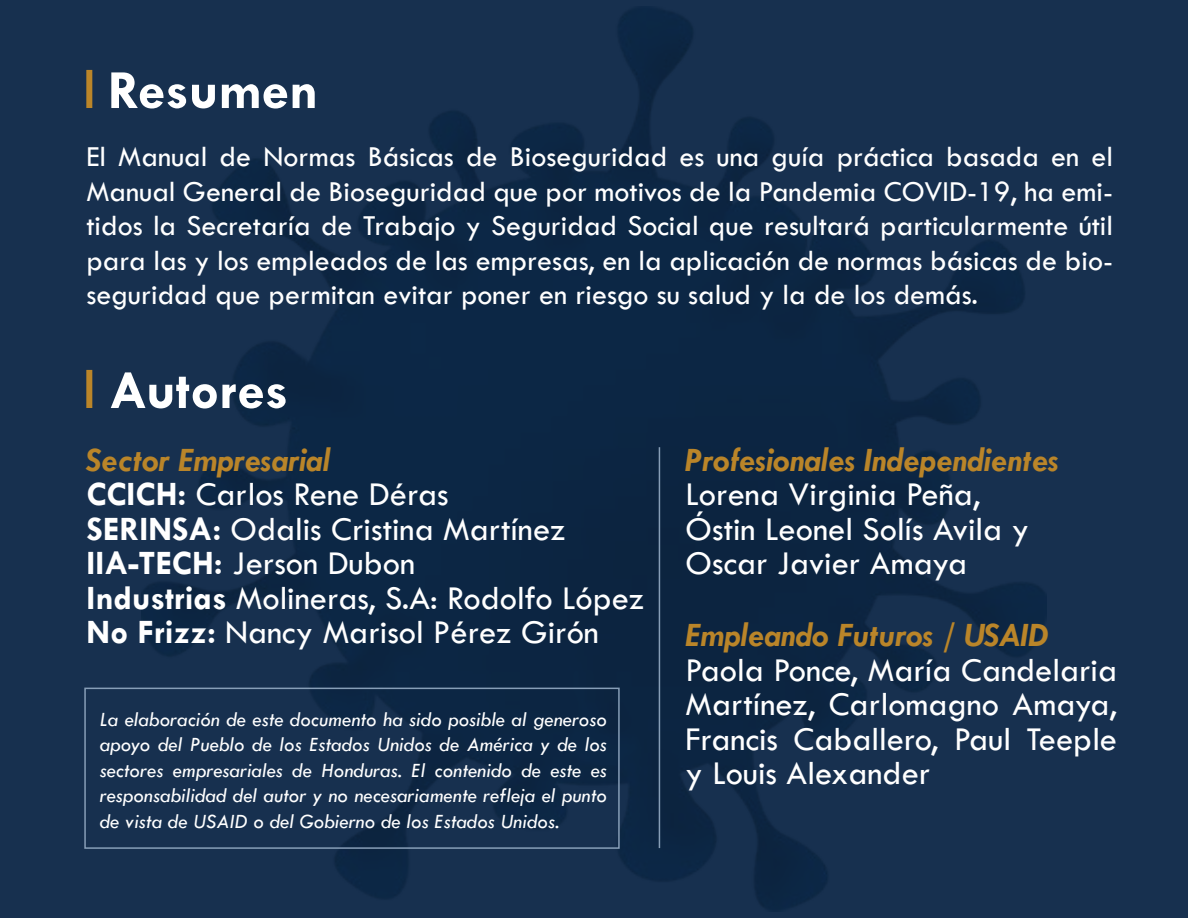
<style>
.page{position:relative;width:1188px;height:918px;background:#17304f}
.page>*{position:absolute;margin:0;border:0;box-sizing:border-box;transform-origin:0 0}
.t1{font:700 55.5px "Tw Cen";color:#fff}
.t2{font:34.5px/34.5px "Tw Cen";color:#fff}
.t3{font:italic 700 34.5px "Tw Cen";color:#ba8529}
.t4{font:30px/34.5px "Tw Cen";color:#fff;text-align:justify}
.t5{font:italic 21px/25.5px "Tw Cen";color:#fff;text-align:justify}
.s1{font-weight:700;font-style:italic;color:#ba8529}
.s2{font-weight:700}
</style>
<div class="page">
<img style="left:141px;top:8px;width:906px;height:902px">
<div style="left:86px;top:70px;width:6px;height:38px;background:#ba8529"></div>
<div style="left:86px;top:370px;width:6px;height:38px;background:#ba8529"></div>
<hr style="left:659px;top:447px;width:1px;height:401px;background:#879eb7">
<div style="left:84px;top:688px;width:536px;height:161px;border:2px solid #879eb7"></div>
<h1 class="t1" style="left:108px;top:57px;width:212px">Resumen</h1>
<p class="t4" style="left:86px;top:139px;width:1028px">El Manual de Normas Básicas de Bioseguridad es una guía práctica basada en el Manual General de Bioseguridad que por motivos de la Pandemia COVID-19, ha emi&shy;tidos la Secretaría de Trabajo y Seguridad Social que resultará particularmente útil para las y los empleados de las empresas, en la aplicación de normas básicas de bio&shy;seguridad que permitan evitar poner en riesgo su salud y la de los demás.</p>
<h1 class="t1" style="left:109px;top:357px;width:181px">Autores</h1>
<p class="t2" style="left:86px;top:443px;width:559px"><span class="s1">Sector Empresarial<br></span><span class="s2">CCICH:</span> Carlos Rene Déras<br><span class="s2">SERINSA:</span> Odalis Cristina Martínez<br><span class="s2">IIA-TECH:</span> Jerson Dubon<br><span class="s2">Industrias</span> Molineras, S.A: Rodolfo López<br><span class="s2">No Frizz:</span> Nancy Marisol Pérez Girón</p>
<p class="t3" style="left:686px;top:439px;width:375px">Profesionales Independientes</p>
<p class="t2" style="left:686px;top:477px;width:345px">Lorena Virginia Peña,<br>Óstin Leonel Solís Avila y<br>Oscar Javier Amaya</p>
<p class="t3" style="left:686px;top:615px;width:364px">Empleando Futuros / USAID</p>
<p class="t2" style="left:686px;top:653px;width:433px;text-align:justify">Paola Ponce, María Candelaria Martínez, Carlomagno Amaya, Francis Caballero, Paul Teeple y Louis Alexander</p>
<p class="t5" style="left:100px;top:706px;width:509px">La elaboración de este documento ha sido posible al generoso apoyo del Pueblo de los Estados Unidos de América y de los sectores empresariales de Honduras. El contenido de este es responsabilidad del autor y no necesariamente refleja el punto de vista de USAID o del Gobierno de los Estados Unidos.</p>
</div>
